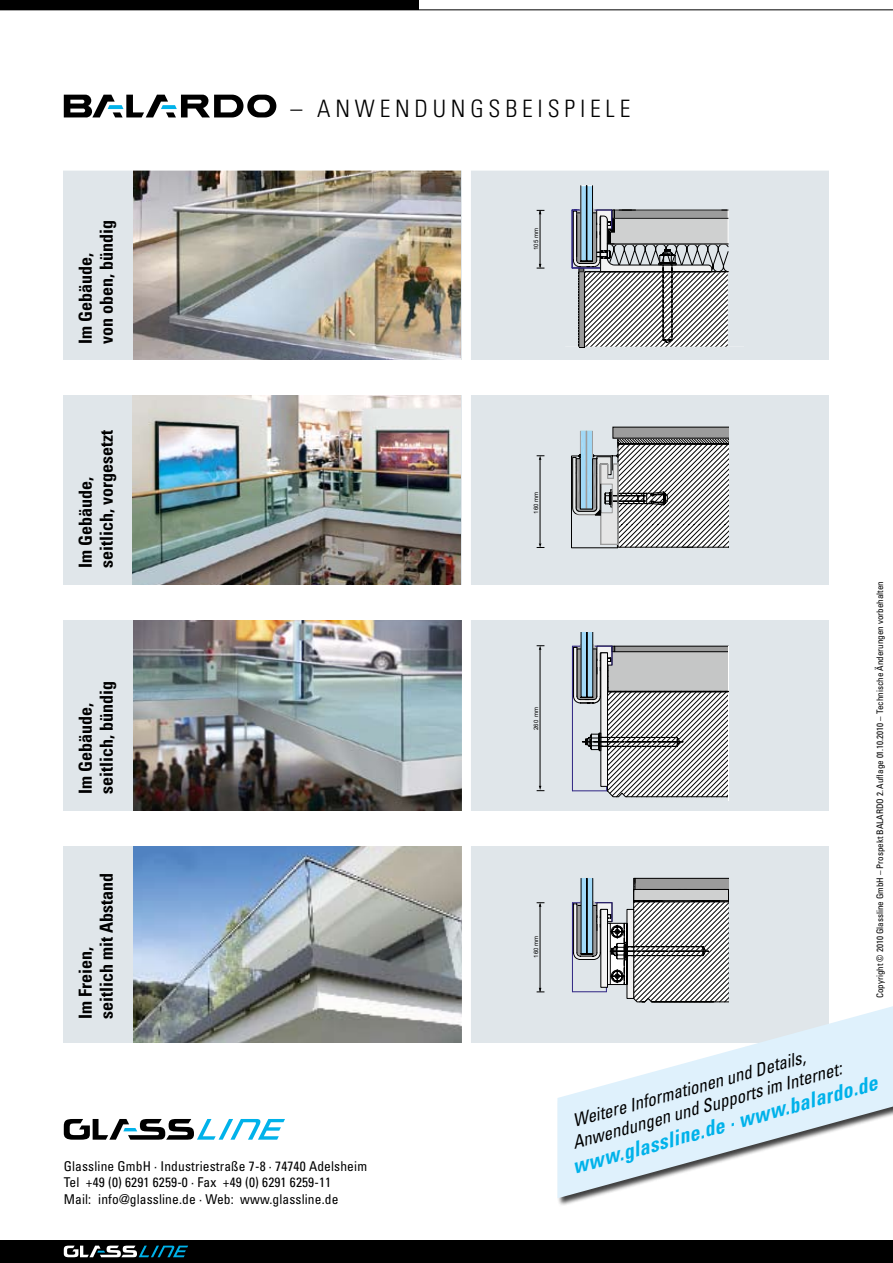
<style>
.page{position:relative;width:893px;height:1263px;background:#fff}
.page>*{position:absolute;margin:0;border:0;box-sizing:border-box;transform-origin:0 0}
.t1{font:300 condensed 24px "Univers";letter-spacing:.2em;color:#000}
.t2{font:italic 700 condensed 21px "Univers";color:#00b2ea;scale:.96 1}
.t3{font:700 condensed 18px/21px "Univers";color:#000}
.t4{font:italic condensed 17.85px/21.1px "Univers";color:#000;scale:.96 1}
.t5{font:condensed 13.5px/16.5px "Univers";letter-spacing:.01em;color:#000}
.t6{font:condensed 9px "Univers";color:#000}
.t7{font:6px "Arial";color:#000}
</style>
<div class="page">
<div style="left:0;top:1240px;width:893px;height:23px;background:#000"></div>
<hr style="left:0;top:9px;width:893px;height:1px;background:#000">
<div style="left:64px;top:153px;width:765px;height:889px;background:#e0e6ea"></div>
<img style="left:133px;top:171px;width:327px;height:190px">
<img style="left:133px;top:395px;width:327px;height:191px">
<img style="left:133px;top:620px;width:329px;height:191px">
<img style="left:133px;top:845px;width:329px;height:197px">
<div style="left:57px;top:162px;width:795px;height:9px;background:#fff"></div>
<div style="left:462px;top:134px;width:9px;height:909px;background:#fff"></div>
<div style="left:33px;top:135px;width:834px;height:34px;background:#fff"></div>
<div style="left:33px;top:361px;width:834px;height:34px;background:#fff"></div>
<div style="left:33px;top:586px;width:834px;height:34px;background:#fff"></div>
<div style="left:16px;top:811px;width:834px;height:34px;background:#fff"></div>
<svg style="left:64px;top:1245px;width:124px;height:12px"></svg>
<div style="left:0;top:0;width:418px;height:10px;background:#000"></div>
<svg style="left:557px;top:998px;width:336px;height:202px;fill:#dff1fc"></svg>
<svg style="left:64px;top:1119px;width:221px;height:21px"></svg>
<svg style="left:64px;top:95px;width:212px;height:22px"></svg>
<hr style="left:540px;top:211px;width:1px;height:56px;background:#000">
<svg style="left:537px;top:210px;width:7px;height:4px"></svg>
<svg style="left:537px;top:264px;width:7px;height:5px"></svg>
<hr style="left:540px;top:458px;width:1px;height:86px;background:#000">
<svg style="left:537px;top:455px;width:7px;height:5px"></svg>
<svg style="left:537px;top:543px;width:7px;height:5px"></svg>
<hr style="left:540px;top:648px;width:1px;height:138px;background:#000">
<svg style="left:537px;top:645px;width:7px;height:5px"></svg>
<svg style="left:537px;top:786px;width:7px;height:5px"></svg>
<hr style="left:540px;top:904px;width:1px;height:87px;background:#000">
<svg style="left:537px;top:902px;width:7px;height:5px"></svg>
<svg style="left:537px;top:988px;width:7px;height:5px"></svg>
<svg style="left:583px;top:188px;width:8px;height:20px"></svg>
<hr style="left:581px;top:186px;width:1px;height:75px;background:#000">
<hr style="left:586px;top:186px;width:1px;height:75px;background:#000">
<hr style="left:587px;top:186px;width:1px;height:75px;background:#000">
<hr style="left:592px;top:186px;width:1px;height:75px;background:#000">
<svg style="left:572px;top:208px;width:157px;height:140px;background:#abadaf"></svg>
<svg style="left:571px;top:427px;width:157px;height:121px"></svg>
<div style="left:581px;top:632px;width:12px;height:65px;background:#a1d9f8"></div>
<hr style="left:581px;top:632px;width:1px;height:65px;background:#000">
<hr style="left:586px;top:632px;width:1px;height:65px;background:#000">
<hr style="left:587px;top:632px;width:1px;height:65px;background:#000">
<hr style="left:592px;top:632px;width:1px;height:65px;background:#000">
<svg style="left:572px;top:643px;width:156px;height:154px;background:#d4d6d8"></svg>
<hr style="left:572px;top:790px;width:34px;height:1px;background:#2f2483">
<svg style="left:572px;top:878px;width:156px;height:124px"></svg>
<h3 class="t3" style="left:75px;top:344px;width:125px;rotate:-90deg">Im Gebäude,<br>von oben, bündig</h3>
<h3 class="t3" style="left:75px;top:568px;width:139px;rotate:-90deg">Im Gebäude, seitlich, vorgesetzt</h3>
<h3 class="t3" style="left:75px;top:794px;width:115px;rotate:-90deg">Im Gebäude, seitlich, bündig</h3>
<h3 class="t3" style="left:75px;top:1019px;width:147px;rotate:-90deg">Im Freien,<br>seitlich mit Abstand</h3>
<h1 class="t1" style="left:290px;top:95px;width:106px">– AN WEND</h1>
<h1 class="t1" style="left:433px;top:95px;width:35px">UNGSBEIS</h1>
<h1 class="t1" style="left:564px;top:95px;width:29px">PIELE</h1>
<p class="t7" style="left:532px;top:250px;width:23px;rotate:-90deg">105 mm</p>
<p class="t7" style="left:532px;top:514px;width:23px;rotate:-90deg">160 mm</p>
<p class="t7" style="left:532px;top:730px;width:25px;rotate:-90deg">260 mm</p>
<p class="t7" style="left:532px;top:958px;width:23px;rotate:-90deg">160 mm</p>
<p class="t6" style="left:874px;top:998px;width:418px;rotate:-90deg">Copyright © 2010 Glassline GmbH – Prospekt BALardo 2. Auflage 01.10.2010 – Technische Änderungen vorbehalten</p>
<p class="t5" style="left:64px;top:1157px;width:305px">Glassline GmbH · I ndustriestraße 7-8 · 74740 Adelsheim<br>Tel +49 (0) 6291 6259-0 · Fax +49 (0) 6291 6259-11<br>Mail: info@glassline.de · Web: www.glassline.de</p>
<h3 class="t4" style="left:564px;top:1113px;width:292px;text-indent:6px;rotate:-16deg">Weitere Informationen und Details,<br>Anwendungen und Supports im Internet:</h3>
<h2 class="t2" style="left:569px;top:1155px;width:330px;rotate:-16deg">www.glassline.de · www.balardo.de</h2>
</div>
